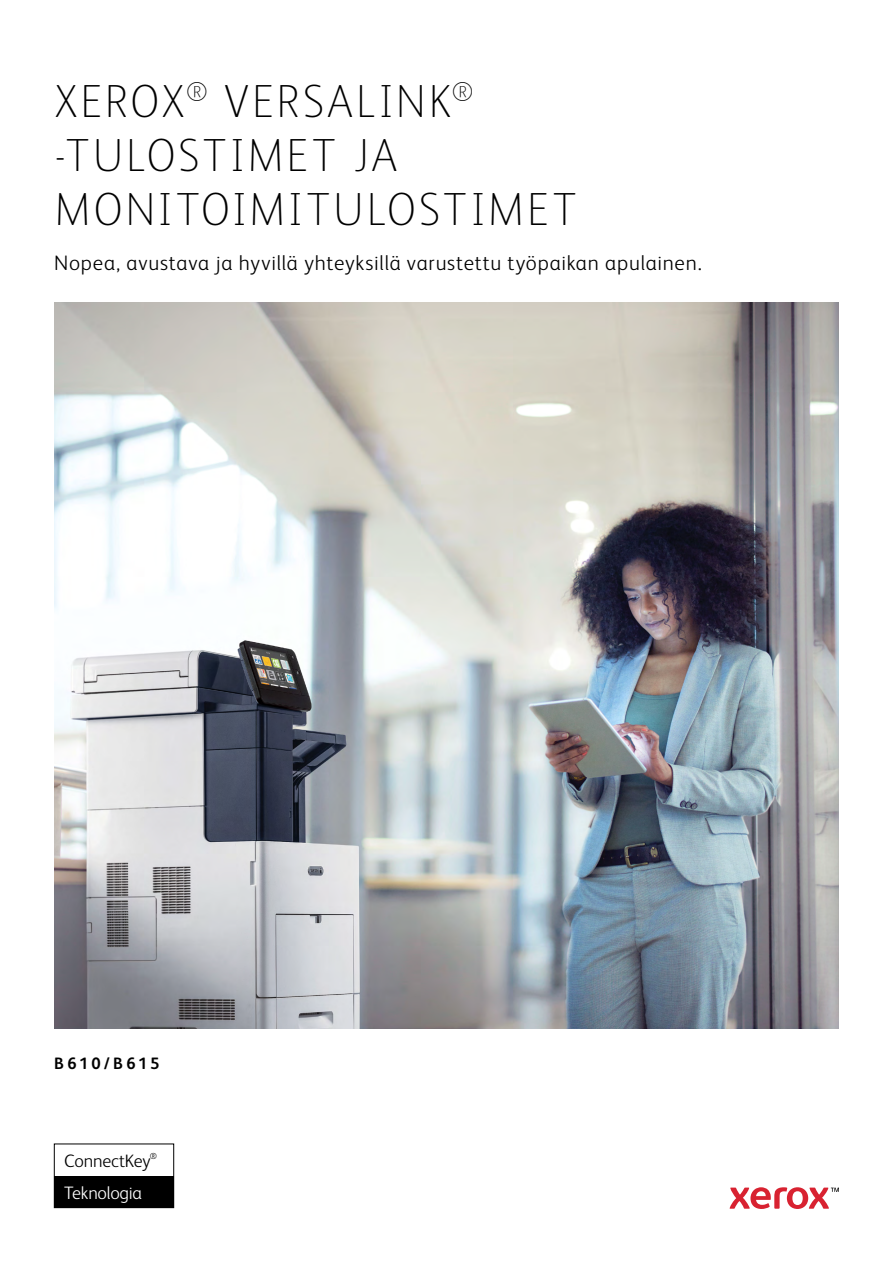
<style>
.page{position:relative;width:893px;height:1263px;background:#fff}
.page>*{position:absolute;margin:0;border:0;box-sizing:border-box;transform-origin:0 0}
.t1{font:100 46.5px/54px "Xerox Sans";letter-spacing:.06em;color:#000}
.t2{font:300 21px "Xerox Sans";letter-spacing:.035em;color:#000}
.t3{font:300 18px/31.5px "Xerox Sans";letter-spacing:-.015em;color:#000}
.t4{font:700 16.5px "Xerox Sans";letter-spacing:.17em;color:#000}
.s1{color:#fff}
</style>
<div class="page">
<img style="left:54px;top:302px;width:785px;height:726px">
<svg style="left:730px;top:1187px;width:109px;height:22px"></svg>
<div style="left:54px;top:1144px;width:120px;height:64px;border:1px solid #000"></div>
<div style="left:54px;top:1176px;width:120px;height:32px;background:#000"></div>
<h1 class="t1" style="left:54px;top:72px;width:524px">XEROX<sup>®</sup> VERSALINK<sup>® </sup>-TULOSTIMET JA<br>MONITOIMITULOSTIMET</h1>
<p class="t2" style="left:54px;top:249px;width:649px">Nopea, avustava ja hyvillä yhteyksillä varustettu työpaikan apulainen.</p>
<p class="t4" style="left:54px;top:1052px;width:107px">B610/B615</p>
<p class="t3" style="left:64px;top:1144px;width:94px">ConnectKey<sup>®<br></sup><span class="s1">Teknologia</span></p>
</div>
